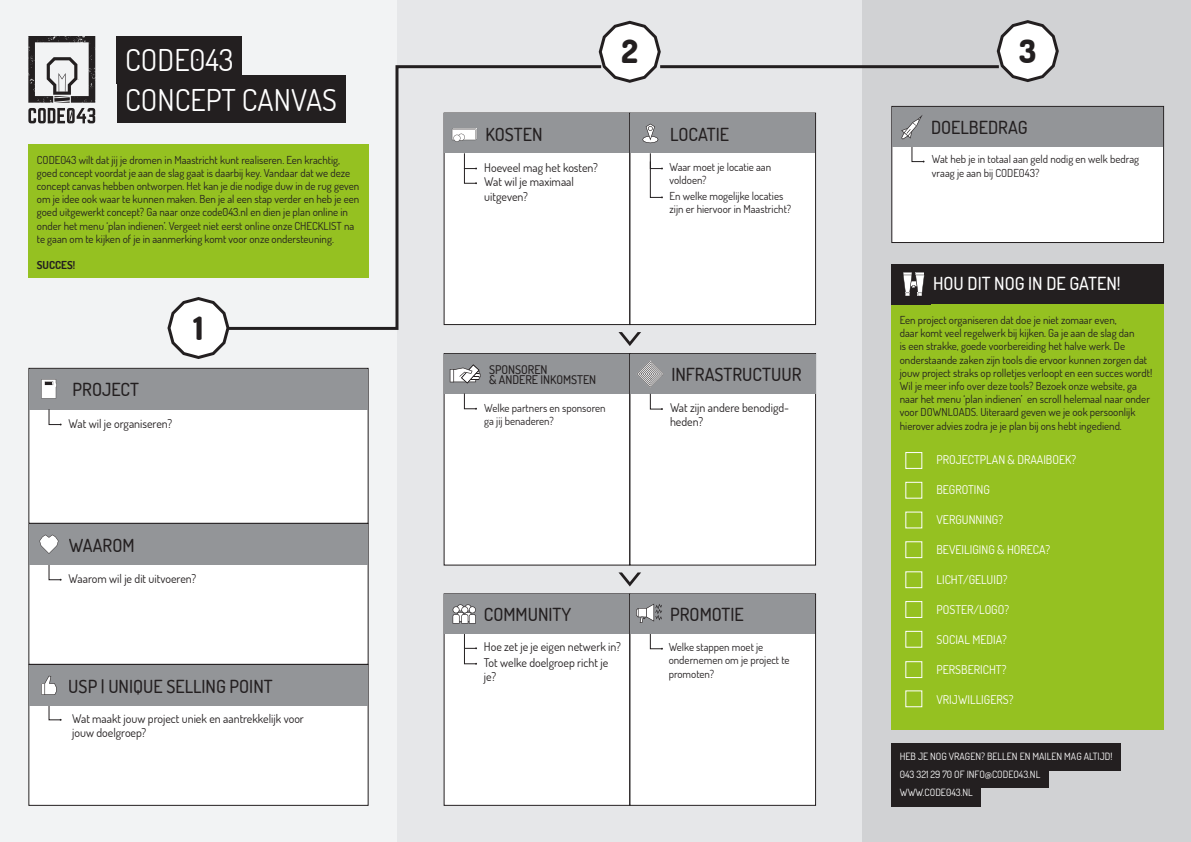
<style>
.page{position:relative;width:1191px;height:842px;background:#fff}
.page>*{position:absolute;margin:0;border:0;box-sizing:border-box;transform-origin:0 0}
.t1{font:800 32px "Dosis";color:#231f20}
.Titel{font:30px "Dosis";color:#fff}
.t2{font:500 18px "Dosis";color:#231f20}
.t3{font:500 18px "Dosis";color:#fff}
.Basisalinea_kopie{font:12px/14.4px "Dosis";color:#231f20}
.t4{font:12px "Dosis";color:#fff}
.t5{font:500 12px "Dosis";color:#231f20}
.Basisalinea_kopie-2{font:11px/13.2px "Dosis";color:#231f20}
.t6{font:700 11px "Dosis";color:#231f20}
.Titel-2{font:10px "Dosis";color:#fff}
</style>
<div class="page">
<div style="left:0;top:0;width:397px;height:842px;background:#f2f3f4"></div>
<div style="left:397px;top:0;width:465px;height:842px;background:#e6e7e9"></div>
<div style="left:862px;top:0;width:329px;height:842px;background:#d1d2d4"></div>
<div style="left:891px;top:304px;width:273px;height:425px;background:#95c121"></div>
<div style="left:891px;top:743px;width:230px;height:28px;background:#231f20"></div>
<div style="left:117px;top:75px;width:228px;height:48px;background:#231f20"></div>
<div style="left:117px;top:36px;width:125px;height:48px;background:#231f20"></div>
<svg style="left:28px;top:36px;width:67px;height:87px"></svg>
<div style="left:29px;top:368px;width:339px;height:155px;background:#fff"></div>
<div style="left:28px;top:368px;width:341px;height:156px;border:1px solid #231f20"></div>
<div style="left:64px;top:369px;width:304px;height:40px;background:#939598"></div>
<div style="left:29px;top:369px;width:40px;height:40px;background:#939598"></div>
<svg style="left:49px;top:409px;width:13px;height:16px"></svg>
<div style="left:29px;top:665px;width:339px;height:140px;background:#fff"></div>
<div style="left:28px;top:664px;width:341px;height:142px;border:1px solid #231f20"></div>
<svg style="left:49px;top:705px;width:13px;height:16px"></svg>
<div style="left:60px;top:665px;width:308px;height:40px;background:#939598"></div>
<div style="left:29px;top:665px;width:40px;height:40px;background:#939598"></div>
<svg style="left:167px;top:297px;width:62px;height:62px"></svg>
<svg style="left:996px;top:20px;width:62px;height:62px"></svg>
<div style="left:29px;top:523px;width:339px;height:141px;background:#fff"></div>
<div style="left:28px;top:523px;width:341px;height:142px;border:1px solid #231f20"></div>
<svg style="left:49px;top:564px;width:13px;height:17px"></svg>
<div style="left:60px;top:524px;width:308px;height:40px;background:#939598"></div>
<div style="left:29px;top:524px;width:40px;height:40px;background:#939598"></div>
<svg style="left:39px;top:535px;width:20px;height:19px"></svg>
<div style="left:28px;top:144px;width:341px;height:134px;background:#95c121"></div>
<div style="left:444px;top:594px;width:185px;height:211px;background:#fff"></div>
<div style="left:443px;top:593px;width:187px;height:213px;border:1px solid #231f20"></div>
<svg style="left:464px;top:634px;width:13px;height:31px"></svg>
<div style="left:475px;top:594px;width:154px;height:40px;background:#939598"></div>
<div style="left:444px;top:594px;width:40px;height:40px;background:#939598"></div>
<svg style="left:452px;top:604px;width:24px;height:20px"></svg>
<div style="left:630px;top:594px;width:185px;height:211px;background:#fff"></div>
<div style="left:629px;top:593px;width:187px;height:213px;border:1px solid #231f20"></div>
<svg style="left:650px;top:634px;width:13px;height:16px"></svg>
<div style="left:661px;top:594px;width:154px;height:40px;background:#939598"></div>
<div style="left:630px;top:594px;width:40px;height:40px;background:#939598"></div>
<svg style="left:636px;top:604px;width:26px;height:19px"></svg>
<div style="left:444px;top:354px;width:185px;height:211px;background:#fff"></div>
<div style="left:443px;top:353px;width:187px;height:213px;border:1px solid #231f20"></div>
<div style="left:444px;top:113px;width:185px;height:212px;background:#fff"></div>
<div style="left:480px;top:354px;width:149px;height:40px;background:#939598"></div>
<div style="left:477px;top:114px;width:152px;height:39px;background:#939598"></div>
<div style="left:444px;top:354px;width:40px;height:40px;background:#939598"></div>
<div style="left:630px;top:354px;width:185px;height:211px;background:#fff"></div>
<div style="left:629px;top:353px;width:187px;height:213px;border:1px solid #231f20"></div>
<div style="left:630px;top:113px;width:185px;height:212px;background:#fff"></div>
<div style="left:629px;top:113px;width:187px;height:212px;border:1px solid #231f20"></div>
<div style="left:663px;top:354px;width:152px;height:40px;background:#939598"></div>
<div style="left:661px;top:114px;width:154px;height:39px;background:#939598"></div>
<div style="left:630px;top:354px;width:40px;height:40px;background:#939598"></div>
<div style="left:630px;top:114px;width:40px;height:39px;background:#939598"></div>
<div style="left:924px;top:264px;width:240px;height:40px;background:#231f20"></div>
<div style="left:905px;top:452px;width:17px;height:17px;border:1px solid #fff"></div>
<div style="left:905px;top:541px;width:17px;height:17px;border:1px solid #fff"></div>
<div style="left:905px;top:601px;width:17px;height:17px;border:1px solid #fff"></div>
<div style="left:905px;top:631px;width:17px;height:17px;border:1px solid #fff"></div>
<div style="left:905px;top:661px;width:17px;height:17px;border:1px solid #fff"></div>
<svg style="left:464px;top:393px;width:13px;height:17px"></svg>
<svg style="left:650px;top:153px;width:13px;height:45px"></svg>
<svg style="left:41px;top:379px;width:16px;height:19px"></svg>
<div style="left:891px;top:106px;width:272px;height:136px;background:#fff"></div>
<div style="left:891px;top:106px;width:273px;height:137px;border:1px solid #231f20"></div>
<svg style="left:911px;top:146px;width:13px;height:16px"></svg>
<div style="left:922px;top:107px;width:241px;height:39px;background:#939598"></div>
<div style="left:892px;top:107px;width:39px;height:39px;background:#939598"></div>
<div style="left:891px;top:264px;width:39px;height:40px;background:#231f20"></div>
<svg style="left:901px;top:115px;width:21px;height:24px"></svg>
<svg style="left:599px;top:21px;width:62px;height:62px"></svg>
<svg style="left:226px;top:64px;width:378px;height:267px"></svg>
<hr style="left:660px;top:65px;width:339px;height:3px;background:#231f20">
<svg style="left:618px;top:332px;width:23px;height:14px"></svg>
<svg style="left:618px;top:572px;width:23px;height:14px"></svg>
<svg style="left:642px;top:124px;width:16px;height:19px"></svg>
<svg style="left:452px;top:128px;width:25px;height:14px"></svg>
<svg style="left:450px;top:364px;width:30px;height:19px"></svg>
<svg style="left:637px;top:360px;width:26px;height:50px"></svg>
<svg style="left:41px;top:676px;width:16px;height:19px"></svg>
<svg style="left:903px;top:272px;width:21px;height:24px"></svg>
<div style="left:891px;top:761px;width:157px;height:27px;background:#231f20"></div>
<div style="left:891px;top:779px;width:90px;height:27px;background:#231f20"></div>
<p class="Titel" style="left:125px;top:41px;width:110px">CODE043</p>
<p class="Titel" style="left:125px;top:80px;width:213px">CONCEPT CANVAS</p>
<p class="Basisalinea_kopie-2" style="left:37px;top:153px;width:324px">CODE043 wilt dat jij je dromen in Maastricht kunt realiseren. Een krachtig, goed concept voordat je aan de slag gaat is daarbij key. Vandaar dat we deze concept canvas hebben ontworpen. Het kan je die nodige duw in de rug geven om je idee ook waar te kunnen maken. Ben je al een stap verder en heb je een goed uitgewerkt concept? Ga naar onze code043.nl en dien je plan online in onder het menu ‘plan indienen’. Vergeet niet eerst online onze CHECKLIST na te gaan om te kijken of je in aanmerking komt voor onze ondersteuning.</p>
<p class="t6" style="left:37px;top:258px;width:40px">SUCCES!</p>
<p class="t2" style="left:73px;top:378px;width:68px">PROJECT</p>
<p class="Basisalinea_kopie" style="left:69px;top:416px;width:105px">Wat wil je organiseren?</p>
<p class="t1" style="left:193px;top:307px;width:11px">1</p>
<p class="t2" style="left:69px;top:533px;width:67px">WAAROM</p>
<p class="Basisalinea_kopie" style="left:69px;top:571px;width:129px">Waarom wil je dit uitvoeren?</p>
<p class="t2" style="left:68px;top:674px;width:206px">USP | UNIQUE SELLING POINT</p>
<p class="Basisalinea_kopie" style="left:72px;top:711px;width:233px">Wat maakt jouw project uniek en aantrekkelijk voor</p>
<p class="Basisalinea_kopie" style="left:72px;top:725px;width:76px">jouw doelgroep?</p>
<p class="t1" style="left:621px;top:31px;width:18px">2</p>
<p class="t1" style="left:1019px;top:31px;width:19px">3</p>
<p class="t2" style="left:485px;top:122px;width:58px">KOSTEN</p>
<p class="t2" style="left:670px;top:122px;width:60px">LOCATIE</p>
<p class="t2" style="left:931px;top:116px;width:98px">DOELBEDRAG</p>
<p class="Basisalinea_kopie" style="left:484px;top:160px;width:115px">Hoeveel mag het kosten?</p>
<p class="Basisalinea_kopie" style="left:484px;top:174px;width:91px">Wat wil je maximaal uitgeven?</p>
<p class="Basisalinea_kopie-2" style="left:669px;top:160px;width:103px">Waar moet je locatie aan voldoen?</p>
<p class="Basisalinea_kopie-2" style="left:669px;top:189px;width:123px">En welke mogelijke locaties zijn er hiervoor in Maastricht?</p>
<p class="Basisalinea_kopie-2" style="left:932px;top:152px;width:209px">Wat heb je in totaal aan geld nodig en welk bedrag vraag je aan bij CODE043?</p>
<p class="t5" style="left:489px;top:362px;width:60px">SPONSOREN</p>
<p class="t5" style="left:489px;top:372px;width:109px">&amp; ANDERE INKOMSTEN</p>
<p class="Basisalinea_kopie-2" style="left:484px;top:401px;width:123px">Welke partners en sponsoren ga jij benaderen?</p>
<p class="t2" style="left:671px;top:363px;width:132px">INFRASTRUCTUUR</p>
<p class="Basisalinea_kopie" style="left:670px;top:400px;width:121px">Wat zijn andere benodigd&shy;heden?</p>
<p class="t2" style="left:484px;top:603px;width:89px">COMMUNITY</p>
<p class="Basisalinea_kopie" style="left:484px;top:639px;width:139px">Hoe zet je je eigen netwerk in?</p>
<p class="Basisalinea_kopie" style="left:484px;top:655px;width:126px">Tot welke doelgroep richt je je?</p>
<p class="t2" style="left:670px;top:603px;width:75px">PROMOTIE</p>
<p class="Basisalinea_kopie-2" style="left:668px;top:640px;width:122px">Welke stappen moet je ondernemen om je project te promoten?</p>
<p class="t3" style="left:933px;top:272px;width:189px">HOU DIT NOG IN DE GATEN!</p>
<p class="Basisalinea_kopie-2" style="left:899px;top:313px;width:254px">Een project organiseren dat doe je niet zomaar even,<br>daar komt veel regelwerk bij kijken. Ga je aan de slag dan<br>is een strakke, goede voorbereiding het halve werk. De onderstaande zaken zijn tools die ervoor kunnen zorgen dat jouw project straks op rolletjes verloopt en een succes wordt!<br>Wil je meer info over deze tools? Bezoek onze website, ga naar het menu ‘plan indienen’ en scroll helemaal naar onder voor DOWNLOADS. Uiteraard geven we je ook persoonlijk hierover advies zodra je je plan bij ons hebt ingediend.</p>
<p class="t4" style="left:936px;top:452px;width:141px">PROJECTPLAN &amp; DRAAIBOEK?</p>
<p class="t4" style="left:936px;top:482px;width:55px">BEGROTING</p>
<p class="t4" style="left:936px;top:512px;width:68px">VERGUNNING?</p>
<p class="t4" style="left:936px;top:542px;width:115px">BEVEILIGING &amp; HORECA?</p>
<p class="t4" style="left:936px;top:572px;width:73px">LICHT/GELUID?</p>
<p class="t4" style="left:936px;top:602px;width:74px">POSTER/LOGO?</p>
<p class="t4" style="left:936px;top:632px;width:72px">SOCIAL MEDIA?</p>
<p class="t4" style="left:936px;top:662px;width:71px">PERSBERICHT?</p>
<p class="t4" style="left:936px;top:692px;width:78px">VRIJWILLIGERS?</p>
<p class="Titel-2" style="left:899px;top:750px;width:214px">HEB JE NOG VRAGEN? BELLEN EN MAILEN MAG ALTIJD!</p>
<p class="Titel-2" style="left:899px;top:767px;width:142px">043 321 29 70 OF INFO@CODEO43.NL</p>
<p class="Titel-2" style="left:899px;top:785px;width:74px">WWW.CODE043.NL</p>
</div>
